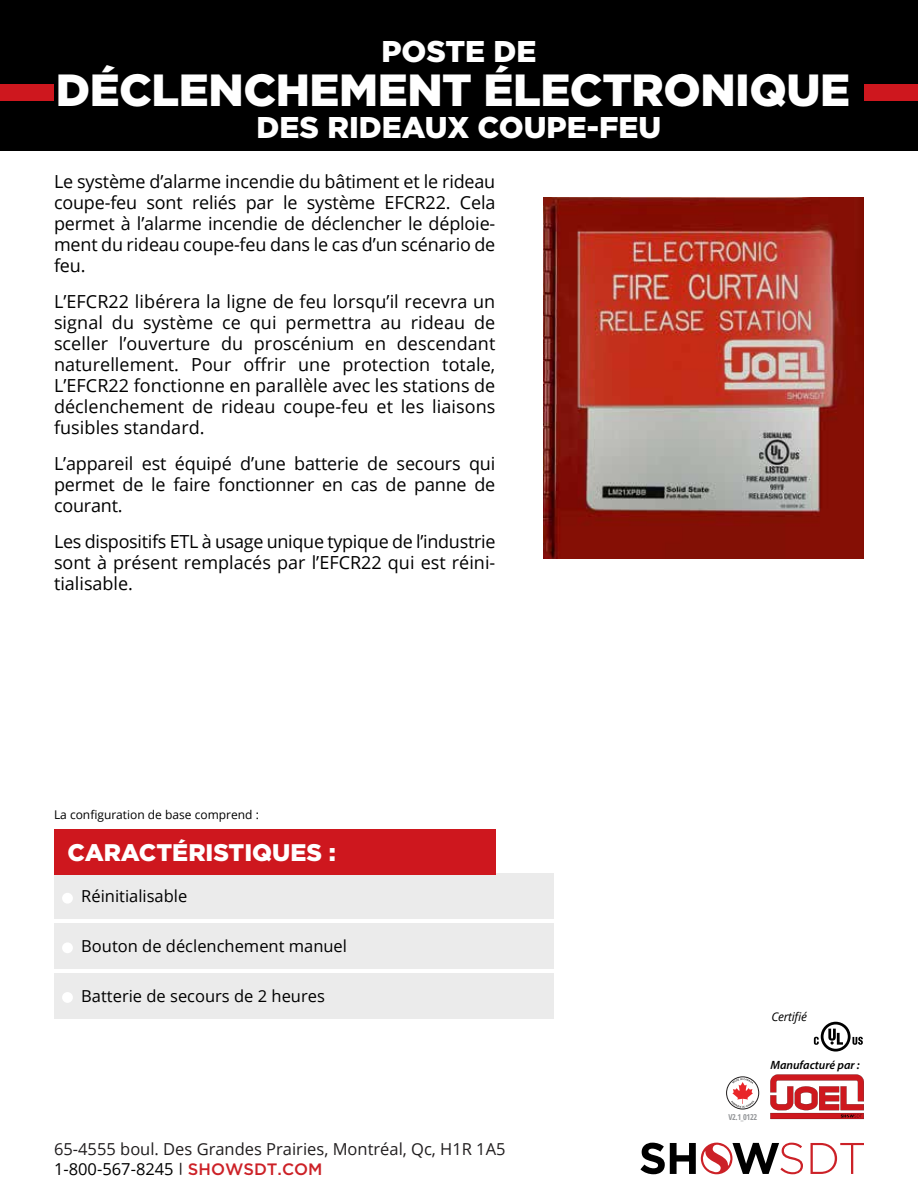
<style>
.page{position:relative;width:918px;height:1188px;background:#fff}
.page>*{position:absolute;margin:0;border:0;box-sizing:border-box;transform-origin:0 0}
.t1{font:900 45px "Gotham";letter-spacing:-.01em;color:#fff}
.t2{font:900 30px "Gotham";color:#fff}
.t3{font:900 24px "Gotham";color:#fff}
.t4{font:18px/21px "Open Sans";letter-spacing:-.005em;color:#000;text-align:justify}
.t5{font:16.5px/19.8px "Open Sans";color:#211e1f}
.t6{font:16.5px "Open Sans";color:#000}
.t7{font:12px "Open Sans";color:#000}
.t8{font:italic 600 12px "Myriad Pro";color:#000}
.t9{font:italic 12px "Open Sans";letter-spacing:-.025em;color:#000}
.t10{font:700 condensed 8.1px "Open Sans";letter-spacing:-.045em;color:#939598}
.s1{color:#000}
.s2{font-family:"Gotham";font-weight:500;color:#cc2127}
</style>
<div class="page">
<svg style="left:811px;top:1143px;width:53px;height:31px"></svg>
<svg style="left:640px;top:1142px;width:163px;height:32px"></svg>
<svg style="left:726px;top:1076px;width:33px;height:34px"></svg>
<div style="left:0;top:0;width:918px;height:151px;background:#000"></div>
<div style="left:0;top:85px;width:918px;height:16px;background:#ce171e"></div>
<div style="left:54px;top:66px;width:809px;height:56px;background:#000"></div>
<div style="left:54px;top:873px;width:500px;height:46px;background:#ebebeb"></div>
<div style="left:54px;top:923px;width:500px;height:46px;background:#ebebeb"></div>
<div style="left:54px;top:973px;width:500px;height:46px;background:#ebebeb"></div>
<div style="left:62px;top:942px;width:11px;height:11px;background:#fff;border-radius:50%"></div>
<div style="left:62px;top:992px;width:11px;height:11px;background:#fff;border-radius:50%"></div>
<div style="left:62px;top:893px;width:11px;height:11px;background:#fff;border-radius:50%"></div>
<svg style="left:814px;top:1022px;width:49px;height:30px"></svg>
<img style="left:543px;top:197px;width:320px;height:362px">
<div style="left:54px;top:829px;width:441px;height:46px;background:#ce171e"></div>
<svg style="left:770px;top:1074px;width:94px;height:45px"></svg>
<h2 class="t2" style="left:381px;top:30px;width:157px">POSTE DE</h2>
<h1 class="t1" style="left:56px;top:59px;width:796px">DÉCLENCHEMENT ÉLECTRONIQUE</h1>
<h2 class="t2" style="left:257px;top:106px;width:406px">DES RIDEAUX COUPE-FEU</h2>
<p class="t4" style="left:54px;top:170px;width:443px">Le système d’alarme incendie du bâtiment et le rideau coupe-feu sont reliés par le système EFCR22. Cela permet à l’alarme incendie de déclencher le déploie&shy;ment du rideau coupe-feu dans le cas d’un scénario de feu.</p>
<p class="t4" style="left:54px;top:290px;width:443px">L’EFCR22 libérera la ligne de feu lorsqu’il recevra un signal du système ce qui permettra au rideau de sceller l’ouverture du proscénium en descendant naturellement. Pour offrir une protection totale, L’EFCR22 fonctionne en parallèle avec les stations de déclenchement de rideau coupe-feu et les liaisons fusibles standard.</p>
<p class="t4" style="left:54px;top:452px;width:443px">L’appareil est équipé d’une batterie de secours qui permet de le faire fonctionner en cas de panne de courant.</p>
<p class="t4" style="left:54px;top:530px;width:443px">Les dispositifs ETL à usage unique typique de l’industrie sont à présent remplacés par l’EFCR22 qui est réini&shy;tialisable.</p>
<p class="t7" style="left:54px;top:806px;width:206px">La configuration de base comprend :</p>
<h3 class="t3" style="left:68px;top:836px;width:270px">CARACTÉRISTIQUES :</h3>
<p class="t6" style="left:81px;top:885px;width:108px">Réinitialisable</p>
<p class="t6" style="left:81px;top:935px;width:267px">Bouton de déclenchement manuel</p>
<p class="t6" style="left:81px;top:984px;width:245px">Batterie de secours de 2 heures</p>
<p class="t5" style="left:54px;top:1139px;width:453px">65-4555 boul. Des Grandes Prairies, Montréal, Qc, H1R 1A5<br><span class="s1">1-800-567-8245</span> <sup>|</sup> <span class="s2">SHOWSDT.COM</span></p>
<p class="t9" style="left:772px;top:1009px;width:37px">Certifié</p>
<p class="t8" style="left:770px;top:1057px;width:91px">Manufacturé par :</p>
<p class="t10" style="left:729px;top:1112px;width:30px">V2.1_0122</p>
</div>
